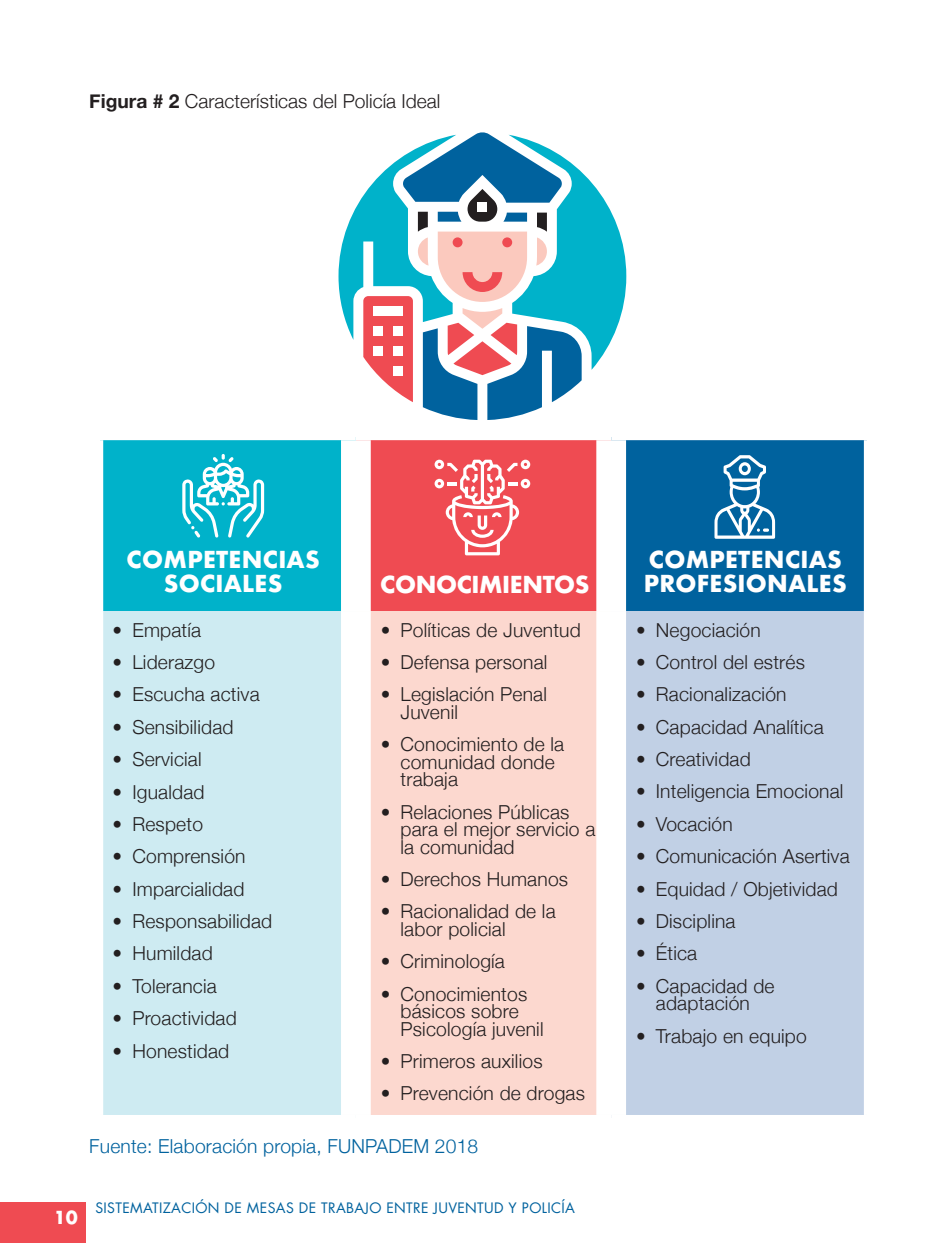
<style>
.page{position:relative;width:945px;height:1260px;background:#fff}
.page>*{position:absolute;margin:0;border:0;box-sizing:border-box;transform-origin:0 0}
.t1{font:700 22.75px/24.5px "Futura";letter-spacing:.01em;color:#fff;text-align:center}
.t2{font:700 22.75px "Futura";letter-spacing:-.02em;color:#fff}
.t3{font:300 19.25px/17.5px "Helvetica Neue";letter-spacing:.01em;color:#231f20}
.Corridos{font:300 19.25px "Helvetica Neue";letter-spacing:.01em;color:#00629e}
.t4{font:700 17.5px "Futura LT";color:#fff}
.t5{font:14px "Futura LT";letter-spacing:.025em;color:#00629e}
.s1{font-weight:700}
</style>
<div class="page">
<div style="left:0;top:1202px;width:86px;height:41px;background:#ef4b52"></div>
<svg style="left:338px;top:132px;width:289px;height:288px"></svg>
<div style="left:373px;top:306px;width:30px;height:10px;background:#fff"></div>
<div style="left:373px;top:326px;width:10px;height:10px;background:#fff"></div>
<div style="left:393px;top:326px;width:10px;height:10px;background:#fff"></div>
<div style="left:373px;top:346px;width:10px;height:10px;background:#fff"></div>
<div style="left:393px;top:346px;width:10px;height:10px;background:#fff"></div>
<div style="left:393px;top:366px;width:10px;height:9px;background:#fff"></div>
<div style="left:101px;top:438px;width:255px;height:173px;background:#00b2ca"></div>
<div style="left:356px;top:438px;width:255px;height:173px;background:#ef4b52"></div>
<div style="left:611px;top:438px;width:256px;height:173px;background:#00629e"></div>
<div style="left:101px;top:611px;width:255px;height:507px;background:#ceebf2"></div>
<div style="left:356px;top:611px;width:255px;height:507px;background:#fcd8cf"></div>
<div style="left:611px;top:611px;width:256px;height:507px;background:#c1d0e5"></div>
<div style="left:98px;top:435px;width:258px;height:5px;background:#fff"></div>
<div style="left:98px;top:440px;width:5px;height:171px;background:#fff"></div>
<div style="left:356px;top:435px;width:255px;height:5px;background:#fff"></div>
<div style="left:611px;top:435px;width:258px;height:5px;background:#fff"></div>
<div style="left:864px;top:440px;width:5px;height:171px;background:#fff"></div>
<div style="left:98px;top:611px;width:5px;height:504px;background:#fff"></div>
<div style="left:864px;top:611px;width:5px;height:504px;background:#fff"></div>
<div style="left:98px;top:1115px;width:258px;height:5px;background:#fff"></div>
<div style="left:356px;top:1115px;width:255px;height:5px;background:#fff"></div>
<div style="left:611px;top:1115px;width:258px;height:5px;background:#fff"></div>
<div style="left:341px;top:440px;width:30px;height:171px;background:#fff"></div>
<div style="left:596px;top:440px;width:30px;height:171px;background:#fff"></div>
<div style="left:341px;top:611px;width:30px;height:504px;background:#fff"></div>
<div style="left:596px;top:611px;width:30px;height:504px;background:#fff"></div>
<svg style="left:182px;top:454px;width:82px;height:84px"></svg>
<svg style="left:435px;top:460px;width:95px;height:95px"></svg>
<svg style="left:715px;top:455px;width:60px;height:84px"></svg>
<p class="t3" style="left:89px;top:91px;width:353px"><span class="s1">Figura # 2</span> Características del Policía Ideal</p>
<p class="t1" style="left:127px;top:547px;width:195px">COMPETENCIAS<br>SOCIALES</p>
<p class="t1" style="left:649px;top:547px;width:195px">COMPETENCIAS</p>
<p class="t2" style="left:380px;top:568px;width:211px">CONOCIMIENTOS</p>
<p class="t1" style="left:644px;top:572px;width:205px">PROFESIONALES</p>
<p class="t3" style="left:113px;top:620px;width:90px">• Empatía</p>
<p class="t3" style="left:113px;top:652px;width:104px">• Liderazgo</p>
<p class="t3" style="left:113px;top:684px;width:149px">• Escucha activa</p>
<p class="t3" style="left:113px;top:717px;width:123px">• Sensibilidad</p>
<p class="t3" style="left:113px;top:749px;width:91px">• Servicial</p>
<p class="t3" style="left:113px;top:782px;width:94px">• Igualdad</p>
<p class="t3" style="left:113px;top:814px;width:92px">• Respeto</p>
<p class="t3" style="left:113px;top:846px;width:135px">• Comprensión</p>
<p class="t3" style="left:113px;top:879px;width:133px">• Imparcialidad</p>
<p class="t3" style="left:113px;top:911px;width:161px">• Responsabilidad</p>
<p class="t3" style="left:113px;top:943px;width:102px">• Humildad</p>
<p class="t3" style="left:113px;top:976px;width:106px">• Tolerancia</p>
<p class="t3" style="left:113px;top:1008px;width:126px">• Proactividad</p>
<p class="t3" style="left:113px;top:1041px;width:118px">• Honestidad</p>
<p class="t3" style="left:381px;top:620px;width:202px">• Políticas de Juventud</p>
<p class="t3" style="left:381px;top:652px;width:168px">• Defensa personal</p>
<p class="t3" style="left:401px;top:684px;width:148px;text-indent:-20px">• Legislación Penal<br>Juvenil</p>
<p class="t3" style="left:401px;top:734px;width:165px;text-indent:-20px">• Conocimiento de la comunidad donde trabaja</p>
<p class="t3" style="left:401px;top:802px;width:196px;text-indent:-20px">• Relaciones Públicas para el mejor servicio a la comunidad</p>
<p class="t3" style="left:381px;top:869px;width:189px">• Derechos Humanos</p>
<p class="t3" style="left:401px;top:901px;width:157px;text-indent:-20px">• Racionalidad de la labor policial</p>
<p class="t3" style="left:381px;top:951px;width:126px">• Criminología</p>
<p class="t3" style="left:401px;top:984px;width:145px;text-indent:-20px">• Conocimientos básicos sobre<br>Psicología juvenil</p>
<p class="t3" style="left:381px;top:1051px;width:163px">• Primeros auxilios</p>
<p class="t3" style="left:381px;top:1083px;width:206px">• Prevención de drogas</p>
<p class="Corridos" style="left:89px;top:1131px;width:391px">Fuente: Elaboración propia, FUNPADEM 2018</p>
<p class="t3" style="left:636px;top:620px;width:126px">• Negociación</p>
<p class="t3" style="left:636px;top:652px;width:170px">• Control del estrés</p>
<p class="t3" style="left:636px;top:684px;width:152px">• Racionalización</p>
<p class="t3" style="left:636px;top:717px;width:189px">• Capacidad Analítica</p>
<p class="t3" style="left:636px;top:749px;width:116px">• Creatividad</p>
<p class="t3" style="left:636px;top:781px;width:209px">• Inteligencia Emocional</p>
<p class="t3" style="left:636px;top:814px;width:98px">• Vocación</p>
<p class="t3" style="left:636px;top:846px;width:215px">• Comunicación Asertiva</p>
<p class="t3" style="left:636px;top:879px;width:203px">• Equidad / Objetividad</p>
<p class="t3" style="left:636px;top:911px;width:101px">• Disciplina</p>
<p class="t3" style="left:636px;top:943px;width:63px">• Ética</p>
<p class="t3" style="left:636px;top:976px;width:140px;text-align:center">• Capacidad de adaptación</p>
<p class="t3" style="left:636px;top:1026px;width:172px">• Trabajo en equipo</p>
<p class="t4" style="left:54px;top:1206px;width:26px">10</p>
<p class="t5" style="left:95px;top:1199px;width:481px">SISTEMATIZACIÓN DE MESAS DE TRABAJO ENTRE JUVENTUD Y POLICÍA</p>
</div>
